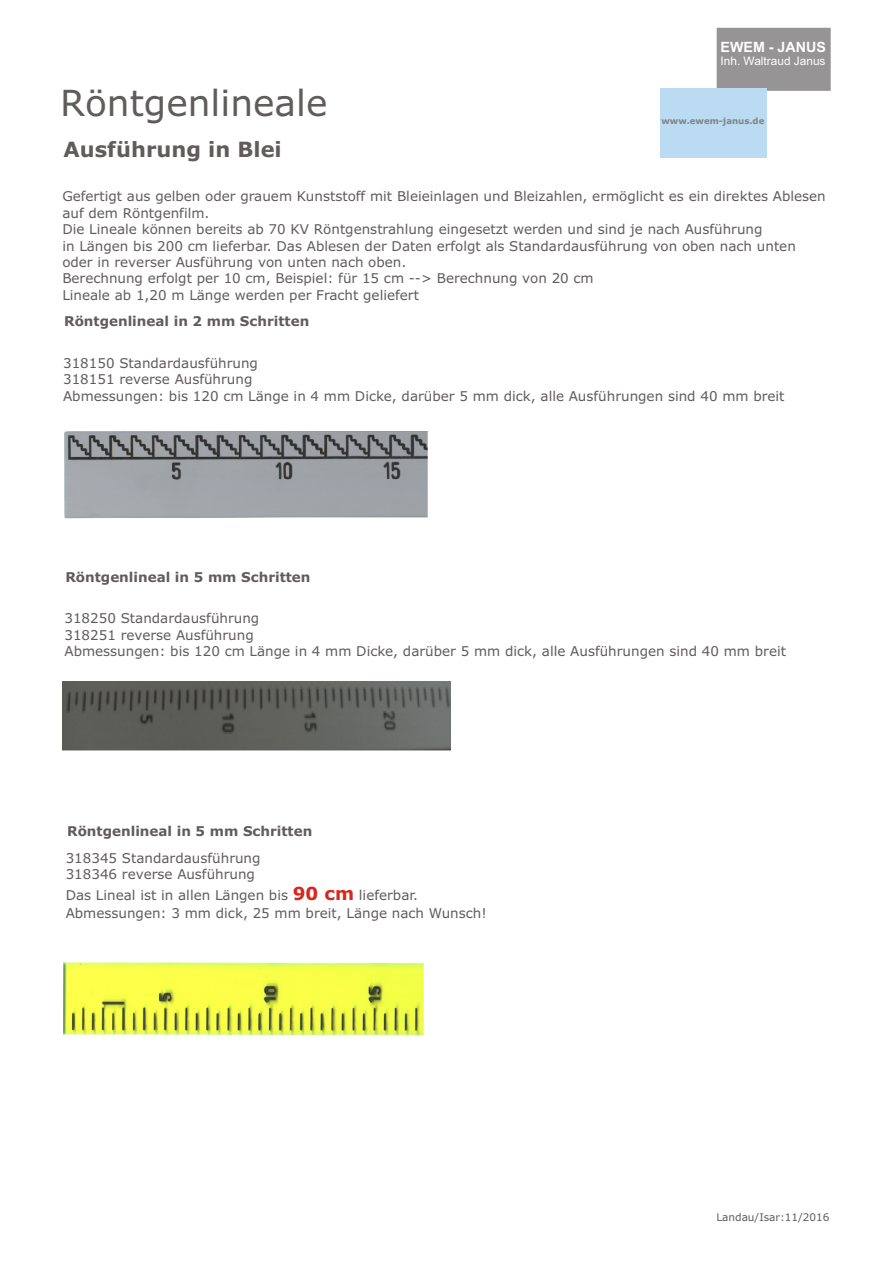
<style>
.page{position:relative;width:894px;height:1263px;background:#fff}
.page>*{position:absolute;margin:0;border:0;box-sizing:border-box;transform-origin:0 0}
.t1{font:36px "Verdana";color:#615c5c}
.t2{font:700 21px "Verdana";color:#615c5c}
.t3{font:700 18px "Verdana";color:#d9261c}
.t4{font:700 14.1px "Arial";color:#fff}
.t5{font:13.5px/16.4px "Verdana";color:#615c5c}
.t6{font:700 13.5px "Verdana";color:#615c5c}
.t7{font:11.7px "Arial";color:#fff}
.t8{font:10.5px "Verdana";color:#615c5c}
.t9{font:700 8.55px "Verdana";color:#828282}
</style>
<div class="page">
<div style="left:717px;top:28px;width:114px;height:63px;background:#969494;border:3px solid #969494"></div>
<div style="left:660px;top:89px;width:107px;height:69px;background:#badbf2"></div>
<img style="left:64px;top:431px;width:363px;height:88px">
<img style="left:63px;top:681px;width:387px;height:70px">
<img style="left:64px;top:963px;width:360px;height:72px">
<h1 class="t1" style="left:60px;top:88px;width:269px">Röntgenlineale</h1>
<p class="t4" style="left:721px;top:41px;width:107px">EWEM - JANUS</p>
<p class="t7" style="left:721px;top:57px;width:106px">Inh. Waltraud Janus</p>
<p class="t9" style="left:661px;top:117px;width:104px">www.ewem-janus.de</p>
<h2 class="t2" style="left:64px;top:141px;width:220px">Ausführung in Blei</h2>
<p class="t5" style="left:62px;top:189px;width:765px">Gefertigt aus gelben oder grauem Kunststoff mit Bleieinlagen und Bleizahlen, ermöglicht es ein direktes Ablesen auf dem Röntgenfilm.<br>Die Lineale können bereits ab 70 KV Röntgenstrahlung eingesetzt werden und sind je nach Ausführung<br>in Längen bis 200 cm lieferbar. Das Ablesen der Daten erfolgt als Standardausführung von oben nach unten oder in reverser Ausführung von unten nach oben.<br>Berechnung erfolgt per 10 cm, Beispiel: für 15 cm --&gt; Berechnung von 20 cm<br>Lineale ab 1,20 m Länge werden per Fracht geliefert</p>
<p class="t6" style="left:64px;top:315px;width:247px">Röntgenlineal in 2 mm Schritten</p>
<p class="t5" style="left:63px;top:356px;width:723px">318150 Standardausführung<br>318151 reverse Ausführung<br>Abmessungen: bis 120 cm Länge in 4 mm Dicke, darüber 5 mm dick, alle Ausführungen sind 40 mm breit</p>
<p class="t6" style="left:65px;top:572px;width:247px">Röntgenlineal in 5 mm Schritten</p>
<p class="t5" style="left:64px;top:612px;width:723px">318250 Standardausführung<br>318251 reverse Ausführung<br>Abmessungen: bis 120 cm Länge in 4 mm Dicke, darüber 5 mm dick, alle Ausführungen sind 40 mm breit</p>
<p class="t6" style="left:67px;top:826px;width:247px">Röntgenlineal in 5 mm Schritten</p>
<p class="t5" style="left:66px;top:851px;width:196px">318345 Standardausführung<br>318346 reverse Ausführung</p>
<p class="t5" style="left:66px;top:888px;width:224px">Das Lineal ist in allen Längen bis</p>
<h3 class="t3" style="left:293px;top:886px;width:63px">90 cm</h3>
<p class="t5" style="left:66px;top:888px;width:423px;line-height:17.4px;text-indent:293px">lieferbar.<br>Abmessungen: 3 mm dick, 25 mm breit, Länge nach Wunsch!</p>
<p class="t8" style="left:716px;top:1213px;width:115px">Landau/Isar:11/2016</p>
</div>
